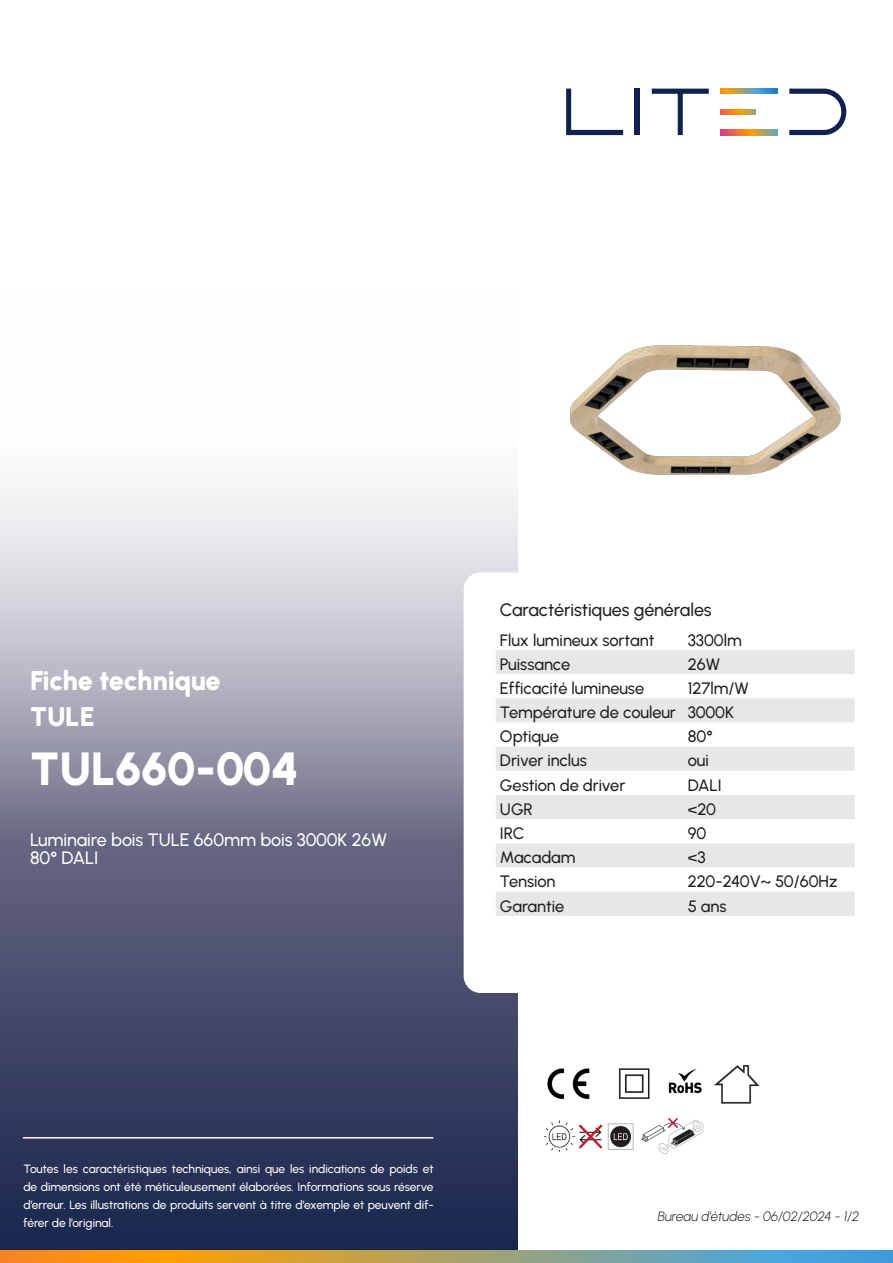
<style>
.page{position:relative;width:893px;height:1263px;background:#fff}
.page>*{position:absolute;margin:0;border:0;box-sizing:border-box;transform-origin:0 0}
.t1{font:900 46.5px "Urbanist";color:#fff}
.Texte_courant{font:900 27px "Urbanist";letter-spacing:-.01em;color:#fff}
.Texte_courant-2{font:500 18px/18px "Urbanist";color:#fff}
.t2{font:500 18px "Urbanist";letter-spacing:-.005em;color:#231f20}
.Texte_courant-3{font:500 16.5px "Urbanist";letter-spacing:-.005em;color:#231f20}
.Texte_courant-4{font:italic 300 13.5px "Urbanist";color:#231f20}
.Texte_courant-5{font:500 12px/18px "Urbanist";letter-spacing:-.005em;color:#fff;text-align:justify}
</style>
<div class="page">
<svg style="left:0;top:488px;width:517px;height:763px;background:#767991"></svg>
<hr style="left:23px;top:1137px;width:410px;height:1px;background:#fff">
<img style="left:569px;top:345px;width:272px;height:130px">
<svg style="left:566px;top:89px;width:57px;height:46px"></svg>
<svg style="left:789px;top:89px;width:57px;height:46px"></svg>
<svg style="left:720px;top:89px;width:57px;height:5px"></svg>
<svg style="left:720px;top:109px;width:36px;height:5px"></svg>
<svg style="left:720px;top:130px;width:57px;height:5px"></svg>
<div style="left:635px;top:89px;width:5px;height:46px;background:#0f224e"></div>
<svg style="left:652px;top:89px;width:57px;height:46px"></svg>
<div style="left:464px;top:572px;width:403px;height:421px;background:#fff;border-radius:17px"></div>
<svg style="left:496px;top:650px;width:359px;height:266px;fill:#e6e7e9"></svg>
<svg style="left:0;top:1251px;width:893px;height:12px;background:#a79e6b"></svg>
<img style="left:618px;top:1068px;width:32px;height:31px">
<img style="left:547px;top:1068px;width:43px;height:31px">
<img style="left:668px;top:1069px;width:34px;height:25px">
<img style="left:714px;top:1065px;width:46px;height:39px">
<img style="left:641px;top:1118px;width:63px;height:36px">
<img style="left:545px;top:1120px;width:89px;height:31px">
<p class="Texte_courant" style="left:30px;top:661px;width:192px">Fiche technique</p>
<p class="Texte_courant" style="left:30px;top:697px;width:66px">TULE</p>
<p class="t1" style="left:30px;top:736px;width:270px">TUL660-004</p>
<p class="Texte_courant-2" style="left:30px;top:830px;width:358px">Luminaire bois TULE 660mm bois 3000K 26W<br>80° DALI</p>
<p class="t2" style="left:500px;top:598px;width:213px">Caractéristiques générales</p>
<p class="Texte_courant-3" style="left:500px;top:629px;width:156px">Flux lumineux sortant</p>
<p class="Texte_courant-3" style="left:688px;top:629px;width:55px">3300lm</p>
<p class="Texte_courant-3" style="left:500px;top:653px;width:72px">Puissance</p>
<p class="Texte_courant-3" style="left:688px;top:653px;width:34px">26W</p>
<p class="Texte_courant-3" style="left:500px;top:677px;width:146px">Efficacité lumineuse</p>
<p class="Texte_courant-3" style="left:688px;top:677px;width:63px">127lm/W</p>
<p class="Texte_courant-3" style="left:500px;top:701px;width:177px">Température de couleur</p>
<p class="Texte_courant-3" style="left:688px;top:701px;width:48px">3000K</p>
<p class="Texte_courant-3" style="left:500px;top:725px;width:61px">Optique</p>
<p class="Texte_courant-3" style="left:688px;top:725px;width:26px">80°</p>
<p class="Texte_courant-3" style="left:500px;top:750px;width:88px">Driver inclus</p>
<p class="Texte_courant-3" style="left:688px;top:750px;width:22px">oui</p>
<p class="Texte_courant-3" style="left:500px;top:774px;width:127px">Gestion de driver</p>
<p class="Texte_courant-3" style="left:688px;top:774px;width:35px">DALI</p>
<p class="Texte_courant-3" style="left:500px;top:798px;width:35px">UGR</p>
<p class="Texte_courant-3" style="left:688px;top:798px;width:30px">&lt;20</p>
<p class="Texte_courant-3" style="left:500px;top:822px;width:26px">IRC</p>
<p class="Texte_courant-3" style="left:688px;top:822px;width:20px">90</p>
<p class="Texte_courant-3" style="left:500px;top:846px;width:77px">Macadam</p>
<p class="Texte_courant-3" style="left:688px;top:846px;width:19px">&lt;3</p>
<p class="Texte_courant-3" style="left:500px;top:871px;width:57px">Tension</p>
<p class="Texte_courant-3" style="left:688px;top:871px;width:151px">220-240V~ 50/60Hz</p>
<p class="Texte_courant-3" style="left:500px;top:895px;width:66px">Garantie</p>
<p class="Texte_courant-3" style="left:688px;top:895px;width:40px">5 ans</p>
<p class="Texte_courant-5" style="left:23px;top:1159px;width:412px">Toutes les caractéristiques techniques, ainsi que les indications de poids et de dimensions ont été méticuleusement élaborées. Informations sous réserve d’erreur. Les illustrations de produits servent à titre d’exemple et peuvent dif&shy;férer de l’original.</p>
<p class="Texte_courant-4" style="left:658px;top:1207px;width:203px">Bureau d’études - 06/02/2024 - 1/2</p>
</div>
